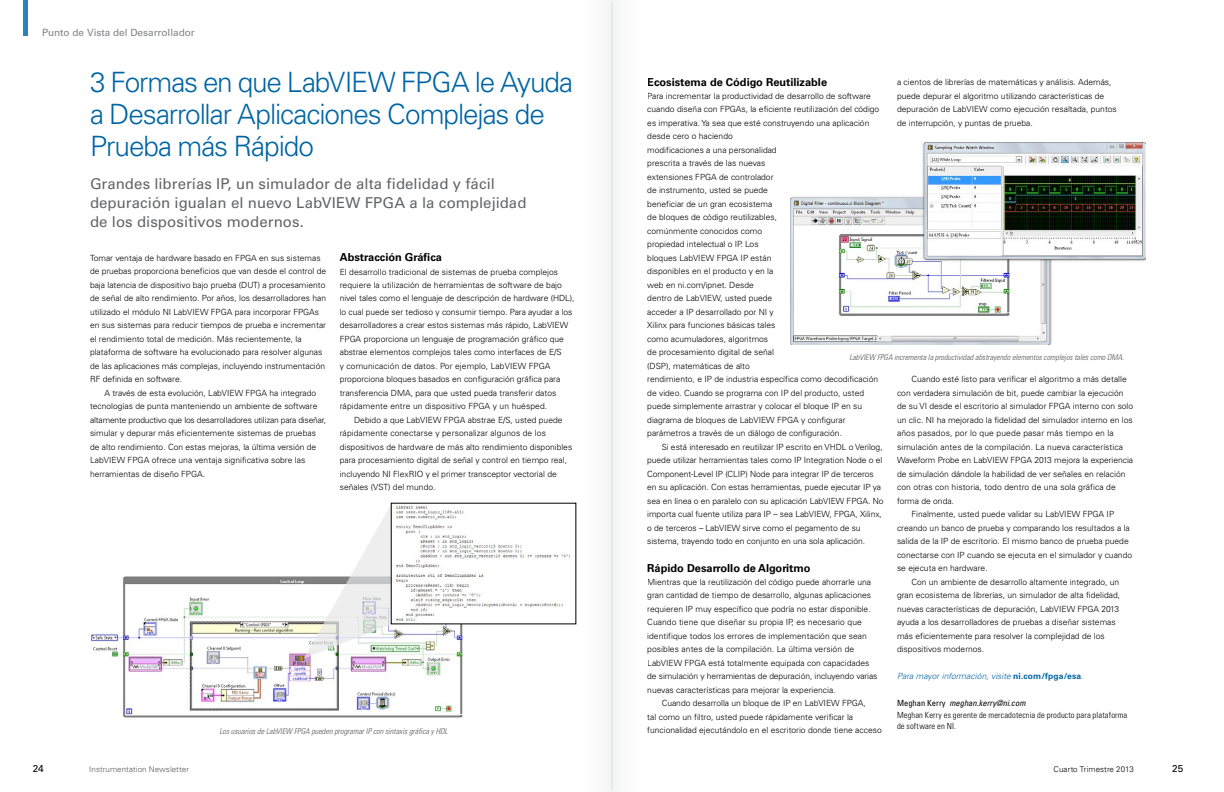
<style>
.page{position:relative;width:1224px;height:792px;background:#fff}
.page>*{position:absolute;margin:0;border:0;box-sizing:border-box;transform-origin:0 0}
.t1{font:300 28px/32px "Univers LT Std";letter-spacing:-.04em;color:#0065a4}
.t2{font:15px/19px "Univers LT Std";color:#636466}
.t3{font:700 11px "Univers LT Std";color:#000}
.t4{font:10px "Univers LT Std";color:#808285}
.t5{font:10px "Univers LT Std";color:#000}
.t6{font:300 8.5px/13.5px "Univers LT Std";color:#000}
.t7{font:300 condensed 8.5px/11.5px "Univers LT Std";letter-spacing:.015em;color:#000}
.t8{font:italic 300 8.5px "Univers LT Std";letter-spacing:.005em;color:#0065a4}
.t9{font:italic 300 condensed 8px "Univers LT Std";letter-spacing:-.005em;color:#58595b}
.t10{font:300 8px "Univers LT Std";letter-spacing:.01em;color:#58595b}
.t11{font:300 8px "Univers LT Std";letter-spacing:.01em;color:#000}
.s1{font-weight:700;font-style:normal}
.s2{font-weight:400}
.s3{font-weight:400;font-style:italic}
</style>
<div class="page">
<div style="left:23px;top:0;width:5px;height:36px;background:#2783ba"></div>
<img style="left:791px;top:142px;width:355px;height:203px">
<img style="left:91px;top:576px;width:376px;height:142px">
<svg style="left:304px;top:503px;width:88px;height:156px"></svg>
<img style="left:394px;top:505px;width:176px;height:117px">
<div style="left:612px;top:0;width:36px;height:792px;background:#fbfbfb"></div>
<hr style="left:612px;top:2px;width:1px;height:788px;background:#e6e7e8">
<p class="t4" style="left:42px;top:27px;width:154px">Punto de Vista del Desarrollador</p>
<h1 class="t1" style="left:90px;top:66px;width:485px">3 Formas en que LabVIEW FPGA le Ayuda a Desarrollar Aplicaciones Complejas de<br>Prueba más Rápido</h1>
<h2 class="t2" style="left:90px;top:174px;width:438px">Grandes librerías IP, un simulador de alta fidelidad y fácil depuración igualan el nuevo LabVIEW FPGA a la complejidad de los dispositivos modernos.</h2>
<p class="t6" style="left:90px;top:251px;width:238px">Tomar ventaja de hardware basado en FPGA en sus sistemas de pruebas proporciona beneficios que van desde el control de baja latencia de dispositivo bajo prueba (DUT) a procesamiento de señal de alto rendimiento. Por años, los desarrolladores han utilizado el módulo NI LabVIEW FPGA para incorporar FPGAs en sus sistemas para reducir tiempos de prueba e incrementar el rendimiento total de medición. Más recientemente, la plataforma de software ha evolucionado para resolver algunas de las aplicaciones más complejas, incluyendo instrumentación RF definida en software.</p>
<p class="t6" style="left:90px;top:386px;width:238px;text-indent:14px">A través de esta evolución, LabVIEW FPGA ha integrado tecnologías de punta manteniendo un ambiente de software altamente productivo que los desarrolladores utilizan para diseñar, simular y depurar más eficientemente sistemas de pruebas de alto rendimiento. Con estas mejoras, la última versión de LabVIEW FPGA ofrece una ventaja significativa sobre las herramientas de diseño FPGA.</p>
<p class="t3" style="left:340px;top:251px;width:104px">Abstracción Gráfica</p>
<p class="t6" style="left:340px;top:265px;width:236px">El desarrollo tradicional de sistemas de prueba complejos requiere la utilización de herramientas de software de bajo nivel tales como el lenguaje de descripción de hardware (HDL), lo cual puede ser tedioso y consumir tiempo. Para ayudar a los desarrolladores a crear estos sistemas más rápido, LabVIEW FPGA proporciona un lenguaje de programación gráfico que abstrae elementos complejos tales como interfaces de E/S<br>y comunicación de datos. Por ejemplo, LabVIEW FPGA proporciona bloques basados en configuración gráfica para transferencia DMA, para que usted pueda transferir datos rápidamente entre un dispositivo FPGA y un huésped.</p>
<p class="t6" style="left:340px;top:413px;width:234px;text-indent:14px">Debido a que LabVIEW FPGA abstrae E/S, usted puede rápidamente conectarse y personalizar algunos de los dispositivos de hardware de más alto rendimiento disponibles para procesamiento digital de señal y control en tiempo real, incluyendo NI FlexRIO y el primer transceptor vectorial de señales (VST) del mundo.</p>
<p class="t9" style="left:219px;top:727px;width:230px">Los usuarios de LabVIEW FPGA pueden programar IP con sintaxis gráfica y HDL</p>
<p class="t3" style="left:647px;top:75px;width:181px">Ecosistema de Código Reutilizable</p>
<p class="t6" style="left:647px;top:89px;width:234px">Para incrementar la productividad de desarrollo de software cuando diseña con FPGAs, la eficiente reutilización del código es imperativa. Ya sea que esté construyendo una aplicación desde cero o haciendo<br>modificaciones a una personalidad<br>prescrita a través de las nuevas<br>extensiones FPGA de controlador<br>de instrumento, usted se puede<br>beneficiar de un gran ecosistema<br>de bloques de código reutilizables,<br>comúnmente conocidos como<br>propiedad intelectual o IP. Los<br>bloques LabVIEW FPGA IP están<br>disponibles en el producto y en la<br>web en ni.com/ipnet. Desde<br>dentro de LabVIEW, usted puede<br>acceder a IP desarrollado por NI y<br>Xilinx para funciones básicas tales<br>como acumuladores, algoritmos<br>de procesamiento digital de señal<br>(DSP), matemáticas de alto<br>rendimiento, e IP de industria específica como decodificación de video. Cuando se programa con IP del producto, usted puede simplemente arrastrar y colocar el bloque IP en su diagrama de bloques de LabVIEW FPGA y configurar parámetros a través de un diálogo de configuración.</p>
<p class="t6" style="left:647px;top:440px;width:238px;text-indent:14px">Si está interesado en reutilizar IP escrito en VHDL o Verilog, puede utilizar herramientas tales como IP Integration Node o el Component-Level IP (CLIP) Node para integrar IP de terceros en su aplicación. Con estas herramientas, puede ejecutar IP ya sea en línea o en paralelo con su aplicación LabVIEW FPGA. No importa cual fuente utiliza para IP – sea LabVIEW, FPGA, Xilinx, o de terceros – LabVIEW sirve como el pegamento de su sistema, trayendo todo en conjunto en una sola aplicación.</p>
<p class="t3" style="left:647px;top:561px;width:165px">Rápido Desarrollo de Algoritmo</p>
<p class="t6" style="left:647px;top:575px;width:232px">Mientras que la reutilización del código puede ahorrarle una gran cantidad de tiempo de desarrollo, algunas aplicaciones requieren IP muy específico que podría no estar disponible.<br>Cuando tiene que diseñar su propia IP, es necesario que identifique todos los errores de implementación que sean posibles antes de la compilación. La última versión de LabVIEW FPGA está totalmente equipada con capacidades de simulación y herramientas de depuración, incluyendo varias nuevas características para mejorar la experiencia.</p>
<p class="t6" style="left:647px;top:697px;width:236px;text-indent:14px">Cuando desarrolla un bloque de IP en LabVIEW FPGA,<br>tal como un filtro, usted puede rápidamente verificar la funcionalidad ejecutándolo en el escritorio donde tiene acceso</p>
<p class="t6" style="left:897px;top:76px;width:221px">a cientos de librerías de matemáticas y análisis. Además, puede depurar el algoritmo utilizando características de depuración de LabVIEW como ejecución resaltada, puntos de interrupción, y puntas de prueba.</p>
<p class="t9" style="left:849px;top:352px;width:276px">LabVIEW FPGA incrementa la productividad abstrayendo elementos complejos tales como DMA.</p>
<p class="t6" style="left:911px;top:373px;width:217px">Cuando esté listo para verificar el algoritmo a más detalle</p>
<p class="t6" style="left:897px;top:386px;width:228px">con verdadera simulación de bit, puede cambiar la ejecución</p>
<p class="t6" style="left:897px;top:400px;width:238px">de su VI desde el escritorio al simulador FPGA interno con solo</p>
<p class="t6" style="left:897px;top:413px;width:237px">un clic. NI ha mejorado la fidelidad del simulador interno en los</p>
<p class="t6" style="left:897px;top:427px;width:218px">años pasados, por lo que puede pasar más tiempo en la</p>
<p class="t6" style="left:897px;top:440px;width:228px">simulación antes de la compilación. La nueva característica</p>
<p class="t6" style="left:897px;top:454px;width:238px">Waveform Probe en LabVIEW FPGA 2013 mejora la experiencia</p>
<p class="t6" style="left:897px;top:467px;width:230px">de simulación dándole la habilidad de ver señales en relación</p>
<p class="t6" style="left:897px;top:481px;width:220px">con otras con historia, todo dentro de una sola gráfica de</p>
<p class="t6" style="left:897px;top:494px;width:58px">forma de onda.</p>
<p class="t6" style="left:911px;top:508px;width:204px">Finalmente, usted puede validar su LabVIEW FPGA IP</p>
<p class="t6" style="left:897px;top:521px;width:234px">creando un banco de prueba y comparando los resultados a la</p>
<p class="t6" style="left:897px;top:535px;width:233px">salida de la IP de escritorio. El mismo banco de prueba puede</p>
<p class="t6" style="left:897px;top:548px;width:237px">conectarse con IP cuando se ejecuta en el simulador y cuando</p>
<p class="t6" style="left:897px;top:562px;width:92px">se ejecuta en hardware.</p>
<p class="t6" style="left:911px;top:575px;width:209px">Con un ambiente de desarrollo altamente integrado, un</p>
<p class="t6" style="left:897px;top:589px;width:225px">gran ecosistema de librerías, un simulador de alta fidelidad,</p>
<p class="t6" style="left:897px;top:602px;width:224px">nuevas características de depuración, LabVIEW FPGA 2013</p>
<p class="t6" style="left:897px;top:616px;width:220px">ayuda a los desarrolladores de pruebas a diseñar sistemas</p>
<p class="t6" style="left:897px;top:629px;width:209px">más eficientemente para resolver la complejidad de los</p>
<p class="t6" style="left:897px;top:643px;width:89px">dispositivos modernos.</p>
<p class="t8" style="left:897px;top:671px;width:188px">Para mayor información, visite <span class="s1">ni.com/fpga/esa</span>.</p>
<p class="t7" style="left:897px;top:698px;width:232px"><span class="s2">Meghan Kerry</span> <span class="s3">meghan.kerry@ni.com<br></span>Meghan Kerry es gerente de mercadotecnia de producto para plataforma de software en NI.</p>
<p class="t5" style="left:33px;top:763px;width:13px">24</p>
<p class="t11" style="left:1054px;top:765px;width:82px">Cuarto Trimestre 2013</p>
<p class="t5" style="left:1172px;top:763px;width:13px">25</p>
<p class="t10" style="left:89px;top:765px;width:101px">Instrumentation Newsletter</p>
</div>
